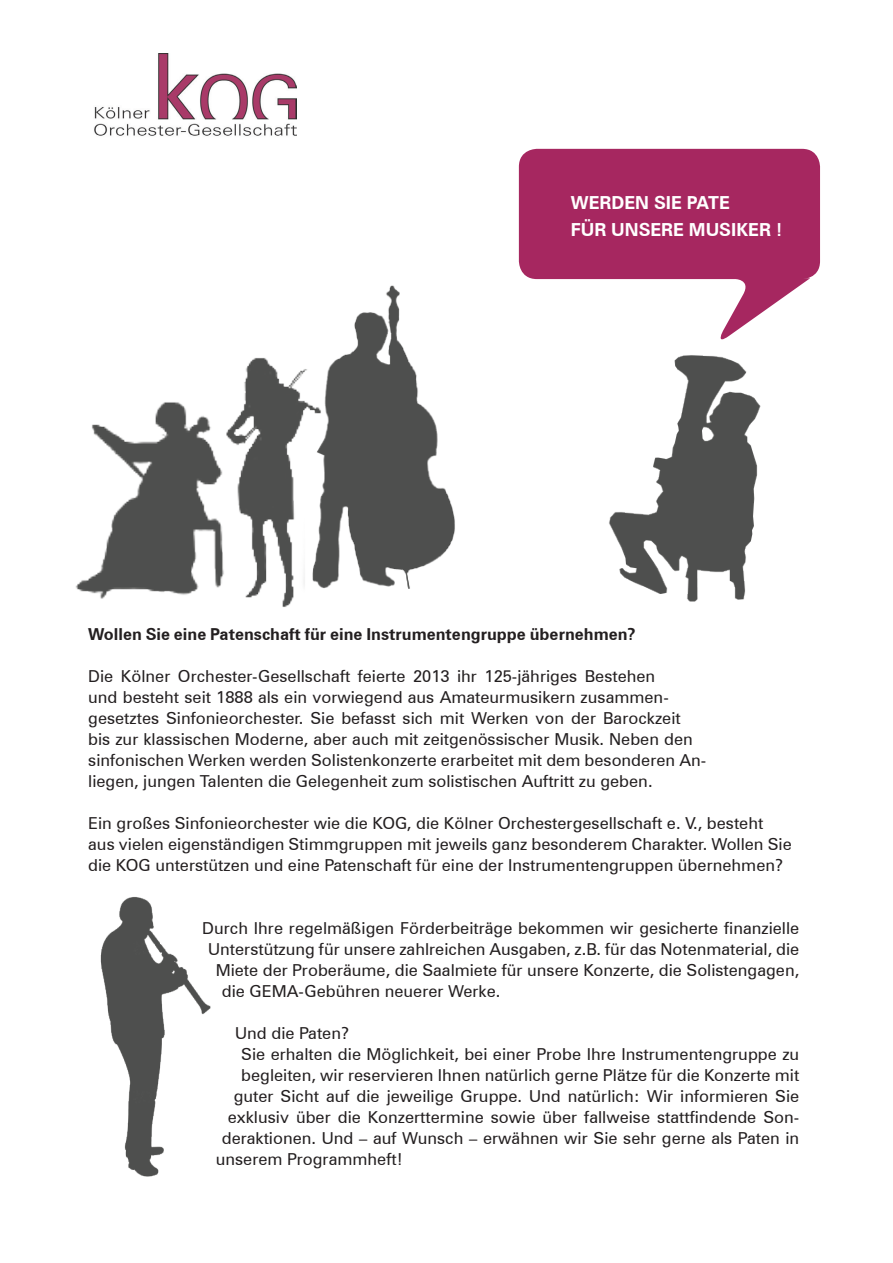
<style>
.page{position:relative;width:893px;height:1263px;background:#fff}
.page>*{position:absolute;margin:0;border:0;box-sizing:border-box;transform-origin:0 0}
.t1{font:700 18px/27px "Zurich BT";color:#fff}
.t2{font:16.5px/21px "Zurich BT";color:#231f20}
.t3{font:700 16.5px "Zurich BT";color:#231f20}
</style>
<div class="page">
<img style="left:354px;top:220px;width:179px;height:369px">
<img style="left:100px;top:897px;width:111px;height:280px">
<img style="left:609px;top:355px;width:152px;height:247px">
<img style="left:293px;top:323px;width:88px;height:275px">
<img style="left:75px;top:357px;width:218px;height:250px">
<svg style="left:697px;top:278px;width:113px;height:62px"></svg>
<div style="left:519px;top:149px;width:301px;height:130px;background:#a62760;border-radius:18px"></div>
<img style="left:94px;top:53px;width:203px;height:83px">
<p class="t1" style="left:571px;top:189px;width:213px">WERDEN SIE PATE<br>FÜR UNSERE MUSIKER !</p>
<p class="t3" style="left:88px;top:624px;width:549px">Wollen Sie eine Patenschaft für eine Instrumentengruppe übernehmen?</p>
<p class="t2" style="left:88px;top:665px;width:620px">Die Kölner Orchester-Gesellschaft feierte 2013 ihr 125-jähriges Bestehen<br>und besteht seit 1888 als ein vorwiegend aus Amateurmusikern zusammen&shy;gesetztes Sinfonieorchester. Sie befasst sich mit Werken von der Barockzeit bis zur klassischen Moderne, aber auch mit zeitgenössischer Musik. Neben den sinfonischen Werken werden Solistenkonzerte erarbeitet mit dem besonderen An&shy;liegen, jungen Talenten die Gelegenheit zum solistischen Auftritt zu geben.</p>
<p class="t2" style="left:88px;top:812px;width:705px">Ein großes Sinfonieorchester wie die KOG, die Kölner Orchestergesellschaft e. V., besteht aus vielen eigenständigen Stimmgruppen mit jeweils ganz besonderem Charakter. Wollen Sie die KOG unterstützen und eine Patenschaft für eine der Instrumentengruppen übernehmen?</p>
<p class="t2" style="left:202px;top:917px;width:599px">Durch Ihre regelmäßigen Förderbeiträge bekommen wir gesicherte finanzielle</p>
<p class="t2" style="left:208px;top:938px;width:593px">Unterstützung für unsere zahlreichen Ausgaben, z.B. für das Notenmaterial, die</p>
<p class="t2" style="left:216px;top:959px;width:585px">Miete der Proberäume, die Saalmiete für unsere Konzerte, die Solistengagen,</p>
<p class="t2" style="left:222px;top:980px;width:280px">die GEMA-Gebühren neuerer Werke.</p>
<p class="t2" style="left:235px;top:1022px;width:115px">Und die Paten?</p>
<p class="t2" style="left:241px;top:1043px;width:560px">Sie erhalten die Möglichkeit, bei einer Probe Ihre Instrumentengruppe zu</p>
<p class="t2" style="left:241px;top:1064px;width:560px">begleiten, wir reservieren Ihnen natürlich gerne Plätze für die Konzerte mit</p>
<p class="t2" style="left:234px;top:1085px;width:567px">guter Sicht auf die jeweilige Gruppe. Und natürlich: Wir informieren Sie</p>
<p class="t2" style="left:228px;top:1106px;width:573px">exklusiv über die Konzerttermine sowie über fallweise stattfindende Son-</p>
<p class="t2" style="left:222px;top:1127px;width:579px">deraktionen. Und – auf Wunsch – erwähnen wir Sie sehr gerne als Paten in</p>
<p class="t2" style="left:216px;top:1148px;width:189px">unserem Programmheft!</p>
</div>
